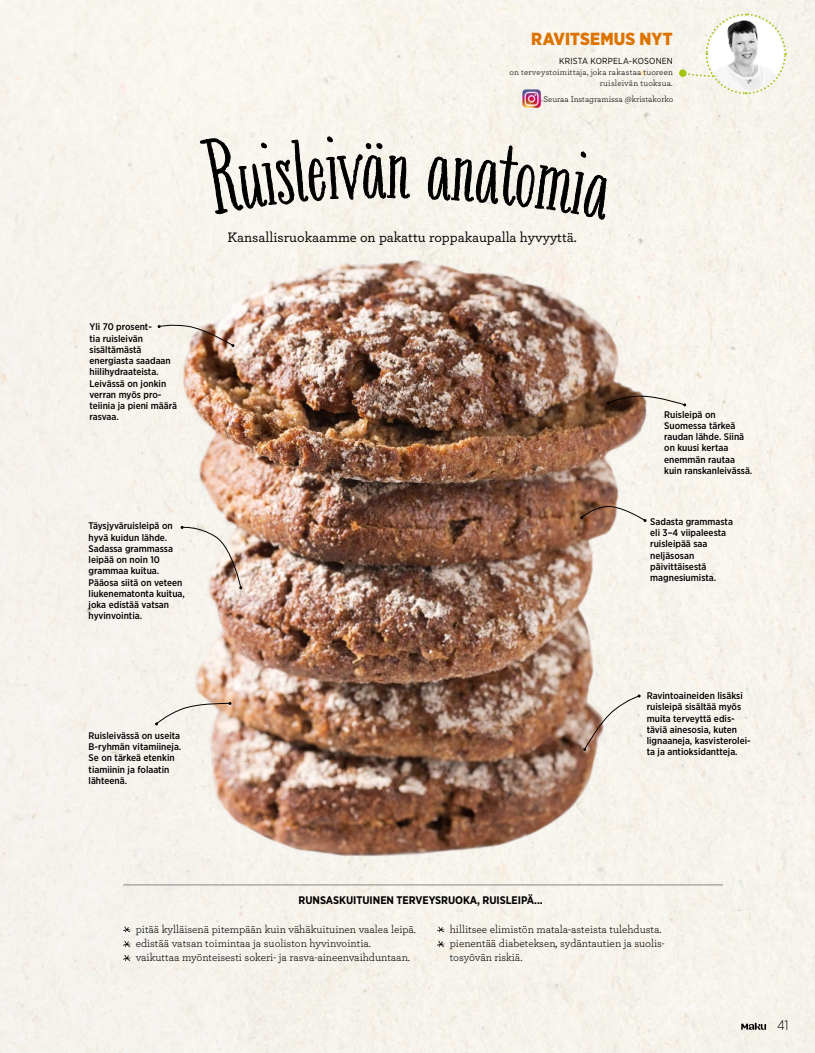
<style>
.page{position:relative;width:815px;height:1053px;background:#fff}
.page>*{position:absolute;margin:0;border:0;box-sizing:border-box;transform-origin:0 0}
._02_Ingressi{font:102.5px "Bookeyed Nelson";color:#000}
._05_Väliotsikko{font:900 17.5px "Gotham Narrow";letter-spacing:.005em;color:#dd7300}
._02_Ingressi-2{font:500 14.38px "Archer";color:#000}
.sivunro{font:300 13.75px "Gotham Narrow";color:#000}
._04_Teksti{font:11.25px/14.4px "Archer";letter-spacing:-.005em;color:#000}
._04_Teksti-2{font:700 11px "Gotham Narrow";letter-spacing:-.005em;color:#000}
._08_Nosto_pallossa{font:500 9.62px/11.2px "Gotham Narrow";color:#000}
.t1{font:8.75px/11.2px "Archer";letter-spacing:.01em;color:#000;text-align:right}
.t2{font:8.75px "Gotham Narrow";letter-spacing:.02em;color:#000}
</style>
<div class="page">
<div style="left:0;top:0;width:815px;height:1052px;background:#f7f3ed"></div>
<img style="left:169px;top:239px;width:482px;height:660px">
<img style="left:522px;top:89px;width:19px;height:19px">
<hr style="left:123px;top:884px;width:600px;height:1px;background:#868786">
<svg style="left:607px;top:394px;width:79px;height:12px"></svg>
<svg style="left:580px;top:504px;width:67px;height:18px"></svg>
<svg style="left:180px;top:525px;width:62px;height:64px"></svg>
<svg style="left:583px;top:694px;width:58px;height:57px"></svg>
<svg style="left:155px;top:701px;width:77px;height:24px"></svg>
<svg style="left:123px;top:926px;width:7px;height:6px"></svg>
<svg style="left:123px;top:940px;width:7px;height:6px"></svg>
<svg style="left:123px;top:955px;width:7px;height:6px"></svg>
<svg style="left:437px;top:926px;width:7px;height:6px"></svg>
<svg style="left:437px;top:940px;width:7px;height:6px"></svg>
<svg style="left:157px;top:323px;width:78px;height:24px"></svg>
<svg style="left:679px;top:69px;width:8px;height:8px"></svg>
<svg style="left:682px;top:13px;width:105px;height:82px"></svg>
<img style="left:709px;top:16px;width:74px;height:75px;border-radius:37px">
<svg style="left:741px;top:1022px;width:25px;height:7px"></svg>
<svg style="left:199px;top:130px;width:214px;height:85px"></svg>
<svg style="left:427px;top:145px;width:180px;height:76px"></svg>
<p class="_08_Nosto_pallossa" style="left:90px;top:321px;width:83px">Yli 70 prosent-<br>tia ruisleivän sisältämästä energiasta saadaan hiilihydraateista.</p>
<p class="_08_Nosto_pallossa" style="left:90px;top:377px;width:78px">Leivässä on jonkin</p>
<p class="_08_Nosto_pallossa" style="left:90px;top:389px;width:89px">verran myös pro&shy;teiinia ja pieni määrä rasvaa.</p>
<p class="_08_Nosto_pallossa" style="left:89px;top:520px;width:98px">Täysjyväruisleipä on hyvä kuidun lähde.<br>Sadassa grammassa leipää on noin 10 grammaa kuitua.<br>Pääosa siitä on veteen liukenematonta kuitua, joka edistää vatsan hyvinvointia.</p>
<p class="_08_Nosto_pallossa" style="left:89px;top:729px;width:93px">Ruisleivässä on useita</p>
<p class="_08_Nosto_pallossa" style="left:89px;top:741px;width:94px">B-ryhmän vitamiineja.<br>Se on tärkeä etenkin tiamiinin ja folaatin lähteenä.</p>
<p class="_05_Väliotsikko" style="left:531px;top:27px;width:143px">RAVITSEMUS NYT</p>
<p class="t2" style="left:559px;top:55px;width:115px">KRISTA KORPELA-KOSONEN</p>
<p class="_02_Ingressi" style="left:361px;top:106px;width:26px">ä</p>
<p class="t1" style="left:510px;top:66px;width:165px">on terveystoimittaja, joka rakastaa tuoreen ruisleivän tuoksua.</p>
<p class="t1" style="left:544px;top:93px;width:131px">Seuraa Instagramissa @kristakorko</p>
<p class="_02_Ingressi-2" style="left:228px;top:227px;width:351px">Kansallisruokaamme on pakattu roppakaupalla hyvyyttä.</p>
<p class="_08_Nosto_pallossa" style="left:664px;top:408px;width:90px">Ruisleipä on<br>Suomessa tärkeä raudan lähde. Siinä on kuusi kertaa enemmän rautaa kuin ranskanleivässä.</p>
<p class="_08_Nosto_pallossa" style="left:650px;top:515px;width:84px">Sadasta grammasta eli 3–4 viipaleesta ruisleipää saa neljäsosan</p>
<p class="_08_Nosto_pallossa" style="left:650px;top:560px;width:58px">päivittäisestä</p>
<p class="_08_Nosto_pallossa" style="left:650px;top:572px;width:67px">magnesiumista.</p>
<p class="_08_Nosto_pallossa" style="left:647px;top:690px;width:106px">Ravintoaineiden lisäksi ruisleipä sisältää myös muita terveyttä edis&shy;täviä ainesosia, kuten lignaaneja, kasvisterolei&shy;ta ja antioksidantteja.</p>
<p class="_04_Teksti-2" style="left:299px;top:892px;width:246px">RUNSASKUITUINEN TERVEYSRUOKA, RUISLEIPÄ...</p>
<p class="_04_Teksti" style="left:136px;top:921px;width:282px">pitää kylläisenä pitempään kuin vähäkuituinen vaalea leipä.</p>
<p class="_04_Teksti" style="left:136px;top:935px;width:237px">edistää vatsan toimintaa ja suoliston hyvinvointia.</p>
<p class="_04_Teksti" style="left:136px;top:949px;width:276px">vaikuttaa myönteisesti sokeri- ja rasva-aineenvaihduntaan.</p>
<p class="_04_Teksti" style="left:450px;top:921px;width:213px">hillitsee elimistön matala-asteista tulehdusta.</p>
<p class="_04_Teksti" style="left:450px;top:935px;width:217px">pienentää diabeteksen, sydäntautien ja suolis&shy;tosyövän riskiä.</p>
<p class="sivunro" style="left:777px;top:1016px;width:13px">41</p>
</div>
